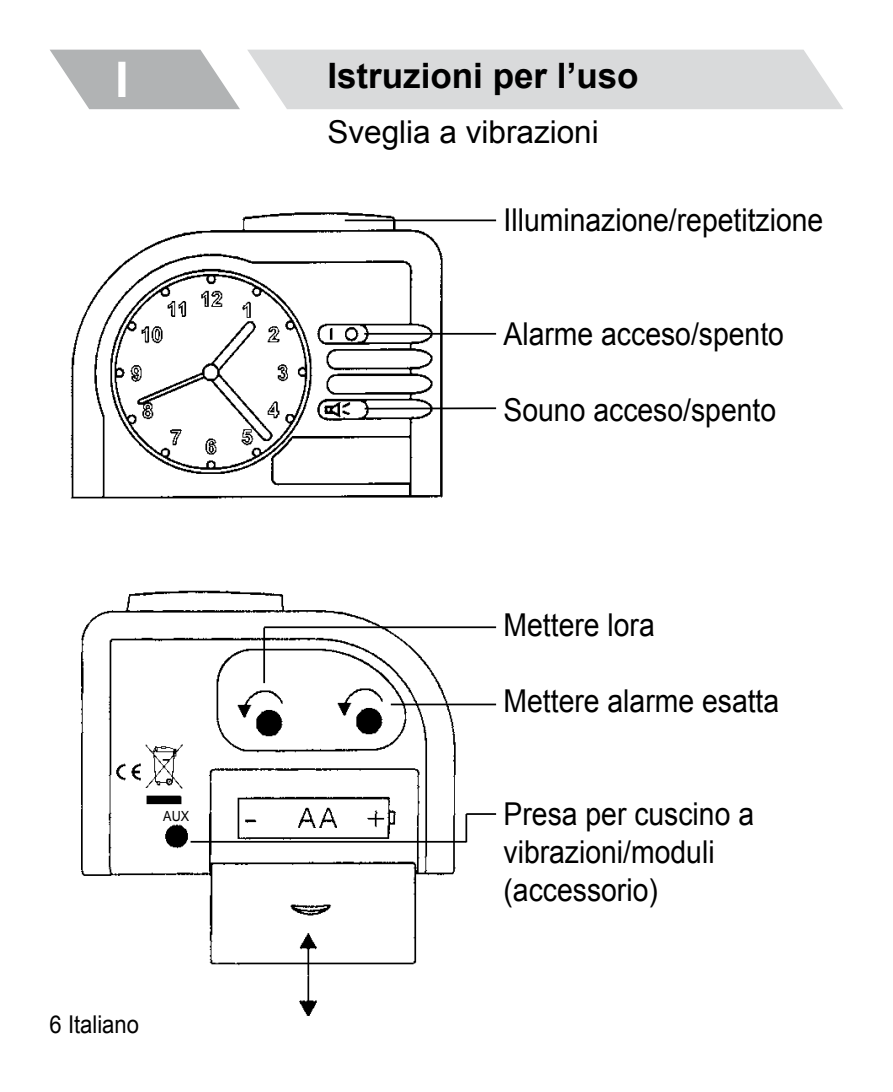
<style>
.page{position:relative;width:893px;height:1092px;background:#fff}
.page>*{position:absolute;margin:0;border:0;box-sizing:border-box;transform-origin:0 0}
.t1{font:700 49px "Arial";color:#fff}
.t2{font:700 35px "Arial";color:#000}
.t3{font:31.5px/37.8px "Arial";color:#000;scale:.9 1}
.t4{font:31.5px "Arial";color:#000}
.t5{font:24.5px "Arial";color:#000;scale:.9 1}
.t6{font:14px "Arial";color:#000;scale:.9 1}
</style>
<div class="page">
<svg style="left:50px;top:49px;width:793px;height:61px;background:#d6d7d8"></svg>
<img style="left:70px;top:212px;width:396px;height:287px">
<img style="left:81px;top:590px;width:385px;height:424px">
<div style="left:250px;top:679px;width:69px;height:60px;background:#fff"></div>
<img style="left:235px;top:685px;width:52px;height:53px">
<img style="left:335px;top:684px;width:52px;height:53px">
<img style="left:144px;top:742px;width:39px;height:62px">
<img style="left:115px;top:762px;width:27px;height:19px">
<hr style="left:263px;top:627px;width:2px;height:56px;background:#000">
<hr style="left:264px;top:626px;width:232px;height:2px;background:#000">
<hr style="left:191px;top:840px;width:275px;height:2px;background:#000">
<hr style="left:345px;top:219px;width:151px;height:2px;background:#000">
<hr style="left:365px;top:407px;width:131px;height:2px;background:#000">
<hr style="left:364px;top:333px;width:132px;height:1px;background:#000">
<hr style="left:391px;top:703px;width:105px;height:2px;background:#000">
<hr style="left:465px;top:814px;width:2px;height:28px;background:#000">
<hr style="left:466px;top:813px;width:30px;height:1px;background:#000">
<h1 class="t1" style="left:115px;top:47px;width:15px">I</h1>
<p class="t2" style="left:327px;top:52px;width:313px">Istruzioni per l’uso</p>
<p class="t4" style="left:327px;top:111px;width:273px">Sveglia a vibrazioni</p>
<p class="t3" style="left:504px;top:202px;width:357px">Illuminazione/repetitzione</p>
<p class="t3" style="left:504px;top:315px;width:313px">Alarme acceso/spento</p>
<p class="t3" style="left:504px;top:391px;width:304px">Souno acceso/spento</p>
<p class="t3" style="left:504px;top:606px;width:170px">Mettere lora</p>
<p class="t6" style="left:163px;top:807px;width:30px">AUX</p>
<p class="t5" style="left:50px;top:1008px;width:101px">6 Italiano</p>
<p class="t3" style="left:504px;top:682px;width:308px">Mettere alarme esatta</p>
<p class="t3" style="left:504px;top:795px;width:280px">Presa per cuscino a vibrazioni/moduli (accessorio)</p>
</div>
